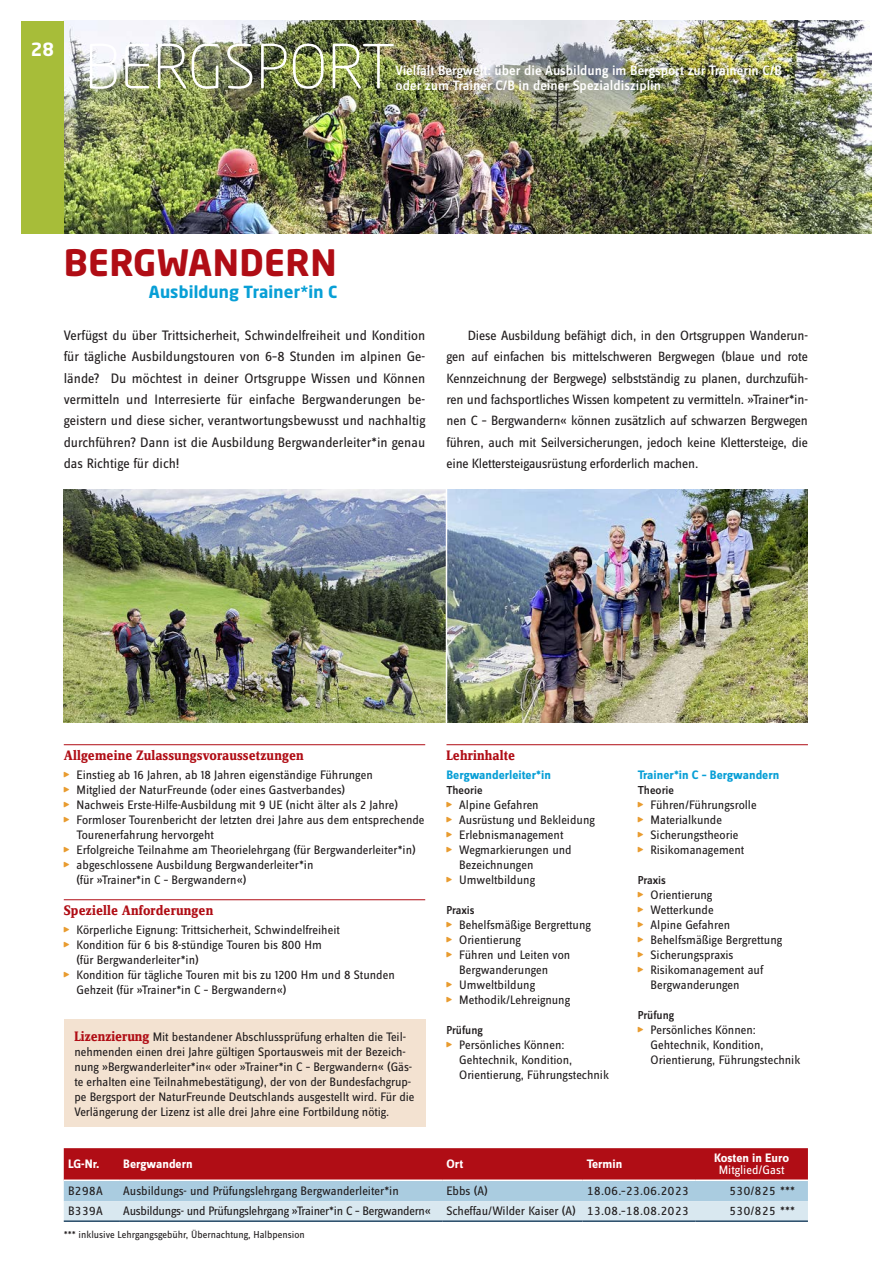
<style>
.page{position:relative;width:893px;height:1263px;background:#fff}
.page>*{position:absolute;margin:0;border:0;box-sizing:border-box;transform-origin:0 0}
.t1{font:300 60px "Neo Sans Pro";letter-spacing:.01em;color:#fff}
.t2{font:700 36px "Neo Sans";letter-spacing:.01em;color:#b00d15}
.t3{font:700 18px "Neo Sans";color:#fff}
.t4{font:700 16.5px "Neo Sans";letter-spacing:.01em;color:#089fd6}
.t5{font:14.25px/21.3px "Zine Sans Dis OT";color:#231f20;text-align:justify}
.t6{font:500 14.25px "Zine Sans Dis OT";color:#fff}
.t7{font:14.25px "Zine Serif Dis OT Bld";letter-spacing:.01em;color:#b00d15}
.t8{font:13.95px/21.3px "Zine Sans Dis OT";letter-spacing:-.015em;color:#231f20;text-align:justify}
.t9{font:12.75px/15px "Zine Sans Dis OT";color:#231f20}
.t10{font:12.75px "Zine Sans Dis OT";letter-spacing:-.02em;color:#231f20}
.t11{font:700 12.75px "Zine Sans Dis OT";color:#089fd6}
.t12{font:700 12.75px "Zine Sans Dis OT";color:#fff}
.t13{font:12.75px "Zine Sans Dis OT";color:#fff}
.t14{font:500 12px "Zine Sans Dis OT";letter-spacing:-.01em;color:#231f20}
.t15{font:10.5px "Zine Sans Dis OT";color:#231f20}
.s1{font-family:"NF Dfont Logo Und Specials";color:#e89b2f}
.s2{font-family:"Zine Serif Dis OT Bld";font-size:14.25px;color:#b00d15}
</style>
<div class="page">
<img style="left:64px;top:21px;width:808px;height:213px">
<img style="left:64px;top:489px;width:382px;height:234px">
<img style="left:447px;top:489px;width:361px;height:234px">
<div style="left:21px;top:21px;width:43px;height:213px;background:#a7bd39"></div>
<hr style="left:64px;top:744px;width:361px;height:1px;background:#b00d15">
<hr style="left:64px;top:899px;width:361px;height:1px;background:#b00d15">
<hr style="left:446px;top:744px;width:362px;height:1px;background:#b00d15">
<div style="left:64px;top:1019px;width:361px;height:108px;background:#f3e2d1"></div>
<svg style="left:64px;top:1148px;width:744px;height:72px;background:#b97f8b"></svg>
<hr style="left:64px;top:1179px;width:55px;height:2px;background:#fff">
<hr style="left:119px;top:1179px;width:323px;height:2px;background:#fff">
<hr style="left:442px;top:1179px;width:141px;height:2px;background:#fff">
<hr style="left:583px;top:1179px;width:112px;height:2px;background:#fff">
<hr style="left:695px;top:1179px;width:113px;height:2px;background:#fff">
<hr style="left:64px;top:1220px;width:55px;height:2px;background:#284b69">
<hr style="left:119px;top:1220px;width:323px;height:2px;background:#284b69">
<hr style="left:442px;top:1220px;width:141px;height:2px;background:#284b69">
<hr style="left:583px;top:1220px;width:112px;height:2px;background:#284b69">
<hr style="left:695px;top:1220px;width:113px;height:2px;background:#284b69">
<h3 class="t3" style="left:31px;top:38px;width:25px">28</h3>
<h1 class="t1" style="left:85px;top:31px;width:312px">BERGSPORT</h1>
<p class="t6" style="left:395px;top:63px;width:388px">Vielfalt Bergwelt: über die Ausbildung im Bergsport zur Trainerin C/B</p>
<p class="t6" style="left:395px;top:78px;width:267px">oder zum Trainer C/B in deiner Spezialdisziplin</p>
<h2 class="t2" style="left:64px;top:240px;width:274px">BERGWANDERN</h2>
<p class="t4" style="left:149px;top:281px;width:190px">Ausbildung Trainer*in C</p>
<p class="t5" style="left:64px;top:325px;width:363px">Verfügst du über Trittsicherheit, Schwindelfreiheit und Kondition für tägliche Ausbildungstouren von 6–8 Stunden im alpinen Ge&shy;lände? Du möchtest in deiner Ortsgruppe Wissen und Können vermitteln und Interresierte für einfache Bergwanderungen be&shy;geistern und diese sicher, verantwortungsbewusst und nachhaltig durchführen? Dann ist die Ausbildung Bergwanderleiter*in genau das Richtige für dich!</p>
<p class="t8" style="left:446px;top:326px;width:363px;text-indent:21px">Diese Ausbildung befähigt dich, in den Ortsgruppen Wanderun&shy;gen auf einfachen bis mittelschweren Bergwegen (blaue und rote Kennzeichnung der Bergwege) selbstständig zu planen, durchzufüh&shy;ren und fachsportliches Wissen kompetent zu vermitteln. »Trainer*in&shy;nen C – Bergwandern« können zusätzlich auf schwarzen Bergwegen führen, auch mit Seilversicherungen, jedoch keine Klettersteige, die eine Klettersteigausrüstung erforderlich machen.</p>
<p class="t7" style="left:64px;top:747px;width:242px">Allgemeine Zulassungsvoraussetzungen</p>
<p class="t9" style="left:64px;top:768px;width:311px"><span class="s1">a</span> Einstieg ab 16 Jahren, ab 18 Jahren eigenständige Führungen</p>
<p class="t9" style="left:64px;top:783px;width:283px"><span class="s1">a</span> Mitglied der NaturFreunde (oder eines Gastverbandes)</p>
<p class="t9" style="left:64px;top:798px;width:336px"><span class="s1">a</span> Nachweis Erste-Hilfe-Ausbildung mit 9 UE (nicht älter als 2 Jahre)</p>
<p class="t9" style="left:64px;top:813px;width:362px"><span class="s1">a</span> Formloser Tourenbericht der letzten drei Jahre aus dem entsprechende</p>
<p class="t9" style="left:77px;top:828px;width:139px">Tourenerfahrung hervorgeht</p>
<p class="t9" style="left:64px;top:843px;width:354px"><span class="s1">a</span> Erfolgreiche Teilnahme am Theorielehrgang (für Bergwanderleiter*in)</p>
<p class="t9" style="left:64px;top:858px;width:251px"><span class="s1">a</span> abgeschlossene Ausbildung Bergwanderleiter*in</p>
<p class="t9" style="left:77px;top:873px;width:171px">(für »Trainer*in C – Bergwandern«)</p>
<p class="t7" style="left:64px;top:902px;width:151px">Spezielle Anforderungen</p>
<p class="t9" style="left:64px;top:923px;width:278px"><span class="s1">a</span> Körperliche Eignung: Trittsicherheit, Schwindelfreiheit</p>
<p class="t9" style="left:64px;top:938px;width:260px"><span class="s1">a</span> Kondition für 6 bis 8-stündige Touren bis 800 Hm</p>
<p class="t9" style="left:77px;top:953px;width:124px">(für Bergwanderleiter*in)</p>
<p class="t9" style="left:64px;top:968px;width:333px"><span class="s1">a</span> Kondition für tägliche Touren mit bis zu 1200 Hm und 8 Stunden</p>
<p class="t9" style="left:77px;top:983px;width:211px">Gehzeit (für »Trainer*in C – Bergwandern«)</p>
<p class="t9" style="left:74px;top:1030px;width:342px"><span class="s2">Lizenzierung</span> Mit bestandener Abschlussprüfung erhalten die Teil&shy;nehmenden einen drei Jahre gültigen Sportausweis mit der Bezeich&shy;nung »Bergwanderleiter*in« oder »Trainer*in C – Bergwandern« (Gäs&shy;te erhalten eine Teilnahmebestätigung), der von der Bundesfachgrup&shy;pe Bergsport der NaturFreunde Deutschlands ausgestellt wird. Für die Verlängerung der Lizenz ist alle drei Jahre eine Fortbildung nötig.</p>
<p class="t7" style="left:446px;top:747px;width:70px">Lehrinhalte</p>
<p class="t11" style="left:446px;top:768px;width:106px">Bergwanderleiter*in</p>
<p class="t14" style="left:446px;top:783px;width:38px">Theorie</p>
<p class="t9" style="left:446px;top:797px;width:94px"><span class="s1">a</span> Alpine Gefahren</p>
<p class="t9" style="left:446px;top:812px;width:150px"><span class="s1">a</span> Ausrüstung und Bekleidung</p>
<p class="t9" style="left:446px;top:827px;width:118px"><span class="s1">a</span> Erlebnismanagement</p>
<p class="t9" style="left:446px;top:842px;width:127px"><span class="s1">a</span> Wegmarkierungen und</p>
<p class="t9" style="left:459px;top:857px;width:76px">Bezeichnungen</p>
<p class="t9" style="left:446px;top:872px;width:90px"><span class="s1">a</span> Umweltbildung</p>
<p class="t14" style="left:446px;top:903px;width:29px">Praxis</p>
<p class="t9" style="left:446px;top:917px;width:146px"><span class="s1">a</span> Behelfsmäßige Bergrettung</p>
<p class="t9" style="left:446px;top:932px;width:76px"><span class="s1">a</span> Orientierung</p>
<p class="t9" style="left:446px;top:947px;width:125px"><span class="s1">a</span> Führen und Leiten von</p>
<p class="t9" style="left:459px;top:962px;width:91px">Bergwanderungen</p>
<p class="t9" style="left:446px;top:977px;width:90px"><span class="s1">a</span> Umweltbildung</p>
<p class="t9" style="left:446px;top:992px;width:125px"><span class="s1">a</span> Methodik/Lehreignung</p>
<p class="t14" style="left:446px;top:1023px;width:38px">Prüfung</p>
<p class="t9" style="left:459px;top:1037px;width:151px;text-indent:-13px"><span class="s1">a</span> Persönliches Können:<br>Gehtechnik, Kondition,<br>Orientierung, Führungstechnik</p>
<p class="t12" style="left:68px;top:1157px;width:33px">LG-Nr.</p>
<p class="t12" style="left:123px;top:1157px;width:71px">Bergwandern</p>
<p class="t12" style="left:446px;top:1157px;width:18px">Ort</p>
<p class="t12" style="left:587px;top:1157px;width:37px">Termin</p>
<p class="t11" style="left:638px;top:768px;width:143px">Trainer*in C – Bergwandern</p>
<p class="t14" style="left:638px;top:783px;width:38px">Theorie</p>
<p class="t9" style="left:638px;top:797px;width:120px"><span class="s1">a</span> Führen/Führungsrolle <span class="s1">a</span> Materialkunde<br><span class="s1">a</span> Sicherungstheorie<br><span class="s1">a</span> Risikomanagement</p>
<p class="t14" style="left:638px;top:873px;width:29px">Praxis</p>
<p class="t9" style="left:638px;top:887px;width:76px"><span class="s1">a</span> Orientierung</p>
<p class="t9" style="left:638px;top:902px;width:77px"><span class="s1">a</span> Wetterkunde</p>
<p class="t9" style="left:638px;top:917px;width:94px"><span class="s1">a</span> Alpine Gefahren</p>
<p class="t9" style="left:638px;top:932px;width:146px"><span class="s1">a</span> Behelfsmäßige Bergrettung</p>
<p class="t9" style="left:638px;top:947px;width:97px"><span class="s1">a</span> Sicherungspraxis</p>
<p class="t9" style="left:638px;top:962px;width:127px"><span class="s1">a</span> Risikomanagement auf</p>
<p class="t9" style="left:651px;top:977px;width:91px">Bergwanderungen</p>
<p class="t14" style="left:638px;top:1008px;width:38px">Prüfung</p>
<p class="t9" style="left:651px;top:1022px;width:151px;text-indent:-13px"><span class="s1">a</span> Persönliches Können:<br>Gehtechnik, Kondition,<br>Orientierung, Führungstechnik</p>
<p class="t12" style="left:714px;top:1151px;width:77px">Kosten in Euro</p>
<p class="t13" style="left:719px;top:1164px;width:67px">Mitglied/Gast</p>
<p class="t9" style="left:68px;top:1184px;width:36px">B298A</p>
<p class="t9" style="left:123px;top:1184px;width:277px">Ausbildungs- und Prüfungslehrgang Bergwanderleiter*in</p>
<p class="t9" style="left:446px;top:1184px;width:43px">Ebbs (A)</p>
<p class="t9" style="left:587px;top:1184px;width:104px">18.06.–23.06.2023</p>
<p class="t9" style="left:729px;top:1184px;width:67px">530/825 ***</p>
<p class="t9" style="left:68px;top:1204px;width:36px">B339A</p>
<p class="t10" style="left:123px;top:1205px;width:567px">Ausbildungs- und Prüfungslehrgang »Trainer*in C – Bergwandern« Scheffau/Wilder Kaiser (A) 13.08.–18.08.2023</p>
<p class="t9" style="left:729px;top:1204px;width:67px">530/825 ***</p>
<p class="t15" style="left:64px;top:1230px;width:243px">*** inklusive Lehrgangsgebühr, Übernachtung, Halbpension</p>
</div>
